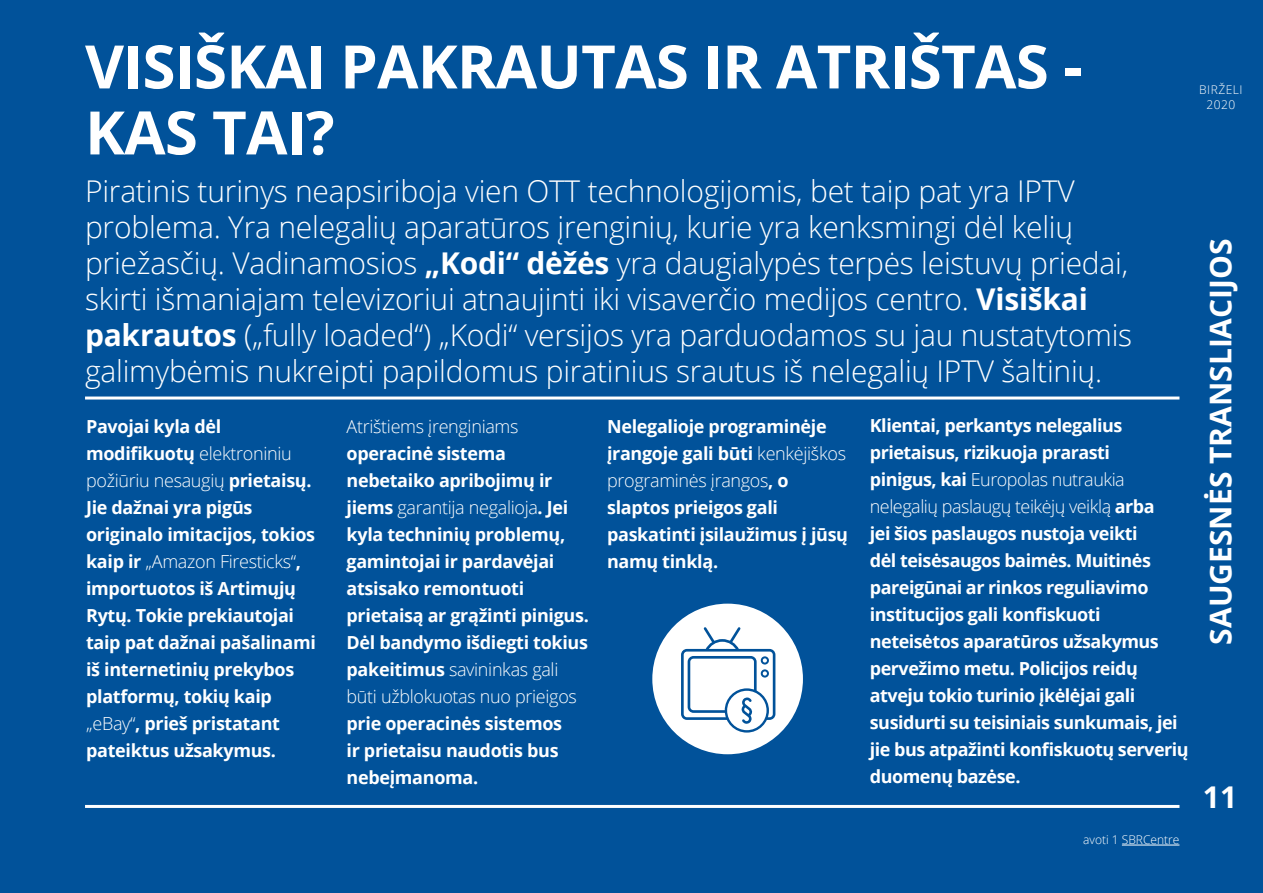
<style>
.page{position:relative;width:1263px;height:893px;background:#01529a}
.page>*{position:absolute;margin:0;border:0;box-sizing:border-box;transform-origin:0 0}
.t1{font:700 60px/66px "Open Sans";letter-spacing:-.01em;color:#fff}
.t2{font:300 30px/36px "Open Sans";letter-spacing:-.01em;color:#fff}
.t3{font:700 30px "Open Sans";color:#fff}
.t4{font:700 18px/27px "Open Sans";letter-spacing:-.02em;color:#fff}
.t5{font:300 18px "Open Sans";letter-spacing:-.02em;color:#fff}
.t6{font:300 12px "Open Sans";color:#fff}
.t7{font:300 12px/15px "Open Sans";letter-spacing:.04em;color:#fff;text-align:center}
.s1{font-weight:700}
.s2{font-weight:300}
</style>
<div class="page">
<hr style="left:85px;top:805px;width:1094px;height:3px;background:#fff">
<hr style="left:1122px;top:845px;width:57px;height:1px;background:#fff">
<hr style="left:85px;top:396px;width:1094px;height:3px;background:#fff">
<div style="left:652px;top:604px;width:151px;height:150px;background:#fff;border-radius:50%"></div>
<svg style="left:726px;top:690px;width:42px;height:41px"></svg>
<div style="left:725px;top:688px;width:44px;height:45px;border:2px solid #01529a;border-radius:50%"></div>
<svg style="left:681px;top:627px;width:94px;height:97px"></svg>
<h1 class="t1" style="left:85px;top:32px;width:999px">VISIŠKAI PAKRAUTAS IR ATRIŠTAS -<br>KAS TAI?</h1>
<p class="t2" style="left:85px;top:172px;width:1049px">Piratinis turinys neapsiriboja vien OTT technologijomis, bet taip pat yra IPTV problema. Yra nelegalių aparatūros įrenginių, kurie yra kenksmingi dėl kelių priežasčių. Vadinamosios <span class="s1">„Kodi“ dėžės</span> yra daugialypės terpės leistuvų priedai, skirti išmaniajam televizoriui atnaujinti iki visaverčio medijos centro. <span class="s1">Visiškai pakrautos</span> („fully loaded“) „Kodi“ versijos yra parduodamos su jau nustatytomis galimybėmis nukreipti papildomus piratinius srautus iš nelegalių IPTV šaltinių.</p>
<p class="t4" style="left:86px;top:412px;width:231px">Pavojai kyla dėl modifikuotų <span class="s2">elektroniniu požiūriu nesaugių</span> prietaisų.<br>Jie dažnai yra pigūs originalo imitacijos, tokios kaip ir <span class="s2">„Amazon Firesticks“</span>, importuotos iš Artimųjų<br>Rytų. Tokie prekiautojai taip pat dažnai pašalinami iš internetinių prekybos platformų, tokių kaip <span class="s2">„eBay“</span>, prieš pristatant pateiktus užsakymus.</p>
<p class="t5" style="left:347px;top:414px;width:173px">Atrištiems įrenginiams</p>
<p class="t4" style="left:607px;top:412px;width:243px">Nelegalioje programinėje įrangoje gali būti <span class="s2">kenkėjiškos programinės įrangos</span>, o slaptos prieigos gali paskatinti įsilaužimus į jūsų namų tinklą.</p>
<p class="t4" style="left:870px;top:412px;width:320px">Klientai, perkantys nelegalius prietaisus, rizikuoja prarasti<br>pinigus, kai <span class="s2">Europolas nutraukia nelegalių paslaugų teikėjų veiklą</span> arba<br>jei šios paslaugos nustoja veikti<br>dėl teisėsaugos baimės. Muitinės pareigūnai ar rinkos reguliavimo institucijos gali konfiskuoti neteisėtos aparatūros užsakymus pervežimo metu. Policijos reidų atveju tokio turinio įkėlėjai gali susidurti su teisiniais sunkumais, jei jie bus atpažinti konfiskuotų serverių duomenų bazėse.</p>
<p class="t4" style="left:347px;top:439px;width:244px">operacinė sistema nebetaiko apribojimų ir jiems <span class="s2">garantija negalioja</span>. Jei kyla techninių problemų, gamintojai ir pardavėjai atsisako remontuoti prietaisą ar grąžinti pinigus.<br>Dėl bandymo išdiegti tokius pakeitimus <span class="s2">savininkas gali būti užblokuotas nuo prieigos</span></p>
<p class="t4" style="left:347px;top:709px;width:217px">prie operacinės sistemos ir prietaisu naudotis bus nebeįmanoma.</p>
<p class="t6" style="left:1083px;top:831px;width:98px">avoti 1 SBRCentre</p>
<p class="t7" style="left:1199px;top:82px;width:45px">BIRŽELI<br>2020</p>
<h2 class="t3" style="left:1199px;top:645px;width:408px;rotate:-90deg">SAUGESNĖS TRANSLIACIJOS</h2>
<h2 class="t3" style="left:1203px;top:776px;width:36px">11</h2>
</div>
